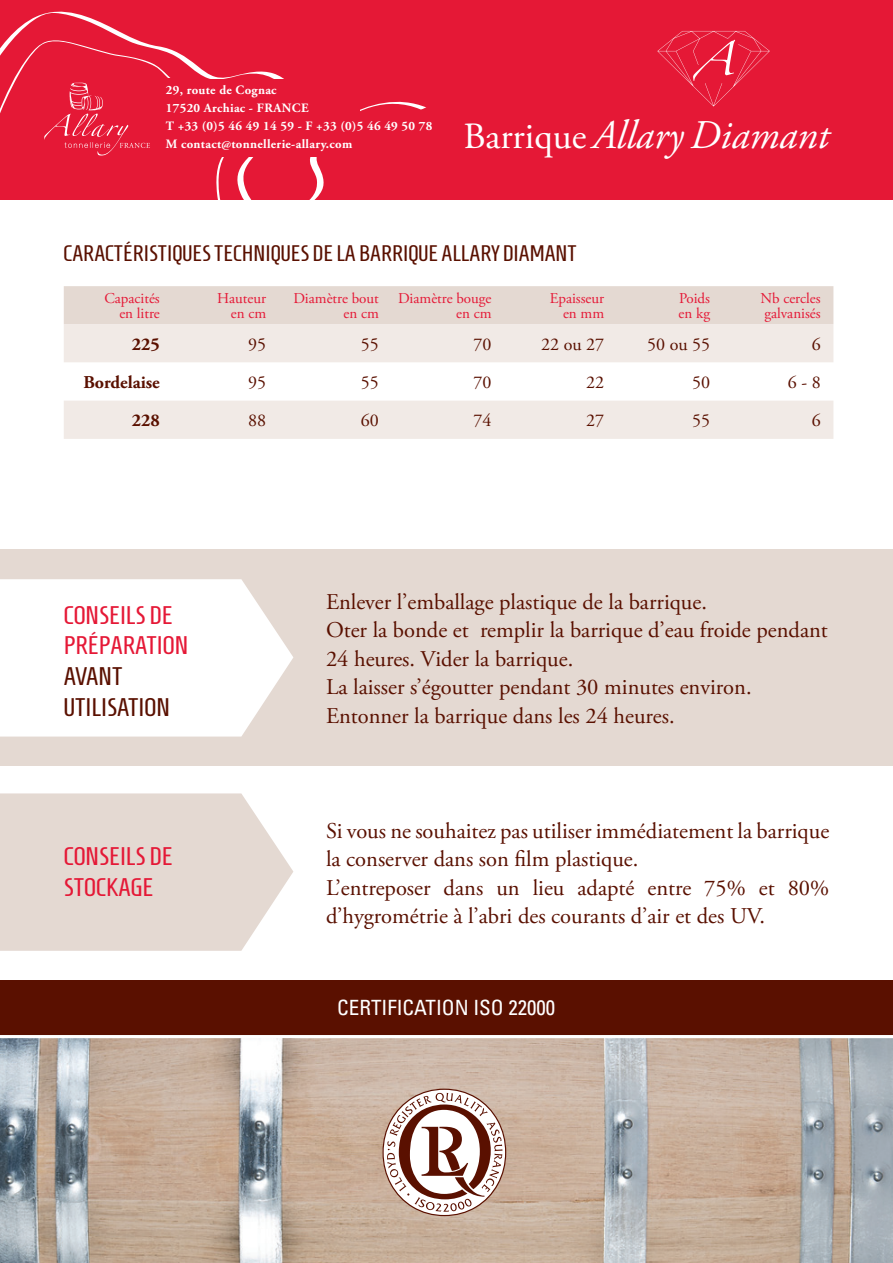
<style>
.page{position:relative;width:893px;height:1263px;background:#fff}
.page>*{position:absolute;margin:0;border:0;box-sizing:border-box;transform-origin:0 0}
.t1{font:italic 40.65px "Adobe Garamond Pro";color:#fff}
.t2{font:25.5px/30.6px "Homenaje";color:#e51836}
.t3{font:25.5px/30.6px "Homenaje";color:#5a1000}
.t4{font:22.5px/28.5px "Adobe Garamond Pro";color:#5a1000}
.t5{font:22.5px "Homenaje";color:#5a1000}
.t6{font:condensed 21px "Univers";color:#fff}
.t7{font:18px "Adobe Garamond Pro";color:#5a1000}
.t8{font:700 18px "Adobe Garamond Pro";color:#5a1000}
.t9{font:15px/15px "Adobe Garamond Pro";color:#e51836;text-align:right}
.t10{font:700 12.75px/18px "Adobe Garamond Pro";letter-spacing:.025em;color:#fff}
.s1{font-style:normal;font-size:36.9px}
</style>
<div class="page">
<div style="left:0;top:980px;width:893px;height:117px;background:#5a1000"></div>
<div style="left:0;top:549px;width:893px;height:216px;background:#e4d9d2"></div>
<svg style="left:0;top:579px;width:293px;height:157px;background:#fcfbfb"></svg>
<svg style="left:0;top:793px;width:293px;height:158px;background:#e6dcd6"></svg>
<svg style="left:0;top:1035px;width:893px;height:228px;background:#beb0a4"></svg>
<svg style="left:382px;top:1089px;width:124px;height:127px"></svg>
<div style="left:64px;top:286px;width:769px;height:38px;background:#e4d9d2"></div>
<svg style="left:64px;top:324px;width:769px;height:115px;fill:#f1eae6"></svg>
<div style="left:0;top:0;width:893px;height:200px;background:#e51836"></div>
<svg style="left:10px;top:12px;width:118px;height:24px"></svg>
<svg style="left:0;top:36px;width:427px;height:164px"></svg>
<svg style="left:657px;top:31px;width:113px;height:75px"></svg>
<p class="t10" style="left:166px;top:82px;width:268px">29, route de Cognac<br>17520 Archiac - FRANCE<br>T +33 (0)5 46 49 14 59 - F +33 (0)5 46 49 50 78<br>M contact@tonnellerie-allary.com</p>
<h1 class="t1" style="left:463px;top:111px;width:367px"><span class="s1">Barrique</span> Allary Diamant</h1>
<p class="t5" style="left:64px;top:241px;width:514px">CARACTÉRISTIQUES TECHNIQUES DE LA BARRIQUE ALLARY DIAMANT</p>
<p class="t9" style="left:104px;top:291px;width:57px">Capacités</p>
<p class="t9" style="left:119px;top:306px;width:42px">en litre</p>
<p class="t9" style="left:293px;top:291px;width:87px">Diamètre bout en cm</p>
<p class="t9" style="left:398px;top:291px;width:95px">Diamètre bouge en cm</p>
<p class="t9" style="left:550px;top:291px;width:56px">Epaisseur</p>
<p class="t9" style="left:217px;top:291px;width:50px">Hauteur</p>
<p class="t9" style="left:231px;top:306px;width:37px">en cm</p>
<p class="t9" style="left:563px;top:306px;width:43px">en mm</p>
<p class="t9" style="left:679px;top:291px;width:33px">Poids</p>
<p class="t9" style="left:679px;top:306px;width:33px">en kg</p>
<p class="t9" style="left:760px;top:291px;width:62px;text-align:left">Nb cercles galvanisés</p>
<p class="t8" style="left:132px;top:333px;width:30px">225</p>
<p class="t7" style="left:248px;top:333px;width:19px">95</p>
<p class="t7" style="left:361px;top:333px;width:19px">55</p>
<p class="t7" style="left:473px;top:333px;width:19px">70</p>
<p class="t7" style="left:541px;top:333px;width:64px">22 ou 27</p>
<p class="t7" style="left:647px;top:333px;width:64px">50 ou 55</p>
<p class="t7" style="left:812px;top:333px;width:10px">6</p>
<p class="t8" style="left:83px;top:372px;width:78px">Bordelaise</p>
<p class="t7" style="left:248px;top:371px;width:19px">95</p>
<p class="t7" style="left:361px;top:371px;width:19px">55</p>
<p class="t7" style="left:473px;top:371px;width:19px">70</p>
<p class="t7" style="left:586px;top:371px;width:19px">22</p>
<p class="t7" style="left:692px;top:371px;width:19px">50</p>
<p class="t7" style="left:788px;top:371px;width:34px">6 - 8</p>
<p class="t8" style="left:132px;top:410px;width:30px">228</p>
<p class="t7" style="left:248px;top:410px;width:19px">88</p>
<p class="t7" style="left:361px;top:410px;width:19px">60</p>
<p class="t7" style="left:473px;top:410px;width:19px">74</p>
<p class="t7" style="left:586px;top:410px;width:19px">27</p>
<p class="t7" style="left:692px;top:410px;width:19px">55</p>
<p class="t7" style="left:812px;top:410px;width:10px">6</p>
<p class="t2" style="left:64px;top:600px;width:126px">CONSEILS DE<br>PRÉPARATION</p>
<p class="t3" style="left:64px;top:661px;width:108px">AVANT<br>UTILISATION</p>
<p class="t2" style="left:64px;top:841px;width:110px">CONSEILS DE<br>STOCKAGE</p>
<p class="t4" style="left:326px;top:588px;width:382px">Enlever l’emballage plastique de la barrique.</p>
<p class="t4" style="left:326px;top:616px;width:503px">Oter la bonde et remplir la barrique d’eau froide pendant<br>24 heures. Vider la barrique.</p>
<p class="t4" style="left:326px;top:673px;width:427px">La laisser s’égoutter pendant 30 minutes environ.</p>
<p class="t4" style="left:326px;top:702px;width:350px">Entonner la barrique dans les 24 heures.</p>
<p class="t4" style="left:326px;top:817px;width:505px">Si vous ne souhaitez pas utiliser immédiatement la barrique la conserver dans son film plastique.</p>
<p class="t4" style="left:326px;top:874px;width:505px">L’entreposer dans un lieu adapté entre 75% et 80% d’hygrométrie à l’abri des courants d’air et des UV.</p>
<p class="t6" style="left:337px;top:994px;width:219px">CERTIFICATION ISO 22000</p>
</div>
